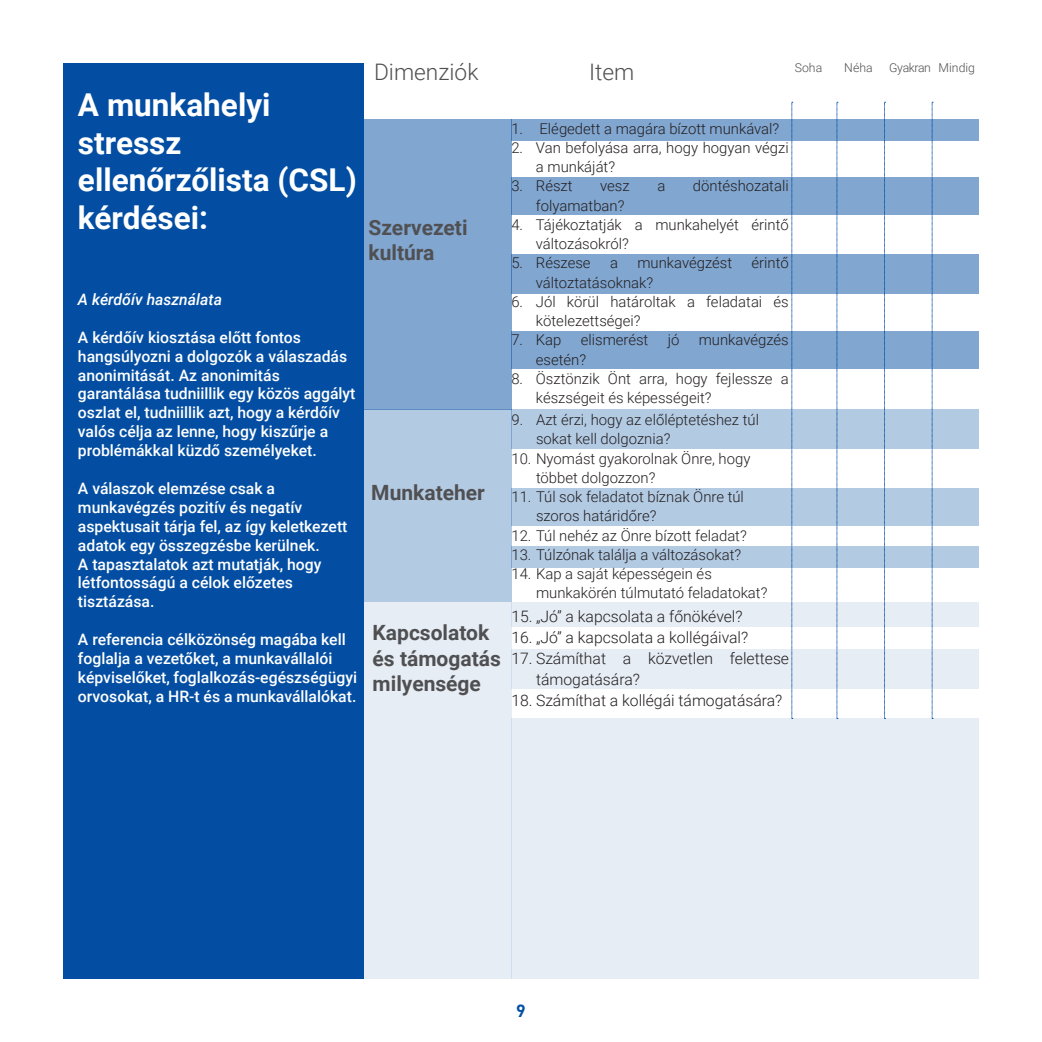
<style>
.page{position:relative;width:1042px;height:1042px;background:#fff}
.page>*{position:absolute;margin:0;border:0;box-sizing:border-box;transform-origin:0 0}
.t1{font:700 31.5px/37.8px "Roboto";color:#fff}
.t2{font:300 22.75px "Roboto";color:#505052}
.t3{font:700 21px/25.2px "Roboto";color:#505052}
.t4{font:700 17.5px "DIN Pro";color:#034ea2}
.t5{font:500 15.75px/18.9px "Roboto";color:#fff}
.t6{font:300 15.75px/21px "Roboto";color:#231f20}
.t7{font:italic 500 15.75px "Roboto";color:#fff}
.t8{font:300 14.88px/19.2px "Roboto";color:#231f20}
.t9{font:300 12.25px "Roboto";letter-spacing:-.03em;color:#505052}
.t10{font:300 12.25px "Roboto";color:#505052}
</style>
<div class="page">
<div style="left:63px;top:63px;width:300px;height:916px;background:#034ea2"></div>
<div style="left:363px;top:119px;width:148px;height:290px;background:#81a6d0"></div>
<div style="left:511px;top:119px;width:468px;height:21px;background:#81a6d0"></div>
<div style="left:511px;top:177px;width:468px;height:37px;background:#81a6d0"></div>
<div style="left:511px;top:254px;width:468px;height:40px;background:#81a6d0"></div>
<div style="left:511px;top:331px;width:468px;height:37px;background:#81a6d0"></div>
<div style="left:357px;top:409px;width:154px;height:193px;background:#b3cae3"></div>
<div style="left:511px;top:409px;width:468px;height:40px;background:#b3cae3"></div>
<div style="left:511px;top:488px;width:467px;height:37px;background:#b3cae3"></div>
<div style="left:511px;top:547px;width:468px;height:21px;background:#b3cae3"></div>
<div style="left:363px;top:602px;width:148px;height:377px;background:#e6edf5"></div>
<div style="left:511px;top:602px;width:468px;height:24px;background:#e6edf5"></div>
<div style="left:511px;top:648px;width:467px;height:40px;background:#e6edf5"></div>
<div style="left:511px;top:718px;width:467px;height:261px;background:#e6edf5"></div>
<svg style="left:791px;top:102px;width:2px;height:617px"></svg>
<svg style="left:836px;top:102px;width:2px;height:617px"></svg>
<svg style="left:884px;top:102px;width:1px;height:617px"></svg>
<svg style="left:932px;top:102px;width:1px;height:617px"></svg>
<h1 class="t1" style="left:78px;top:85px;width:280px">A munkahelyi stressz ellenőrzőlista (CSL) kérdései:</h1>
<p class="t7" style="left:78px;top:288px;width:146px">A kérdőív használata</p>
<p class="t5" style="left:78px;top:327px;width:279px">A kérdőív kiosztása előtt fontos hangsúlyozni a dolgozók a válaszadás anonimitását. Az anonimitás garantálása tudniillik egy közös aggályt oszlat el, tudniillik azt, hogy a kérdőív valós célja az lenne, hogy kiszűrje a problémákkal küzdő személyeket.</p>
<p class="t5" style="left:78px;top:478px;width:271px">A válaszok elemzése csak a munkavégzés pozitív és negatív aspektusait tárja fel, az így keletkezett adatok egy összegzésbe kerülnek.<br>A tapasztalatok azt mutatják, hogy létfontosságú a célok előzetes tisztázása.</p>
<p class="t5" style="left:78px;top:629px;width:281px">A referencia célközönség magába kell foglalja a vezetőket, a munkavállalói képviselőket, foglalkozás-egészségügyi orvosokat, a HR-t és a munkavállalókat.</p>
<h2 class="t2" style="left:374px;top:56px;width:106px">Dimenziók</h2>
<h2 class="t2" style="left:589px;top:56px;width:47px">Item</h2>
<p class="t10" style="left:795px;top:59px;width:29px">Soha</p>
<p class="t10" style="left:844px;top:59px;width:30px">Néha</p>
<p class="t9" style="left:889px;top:59px;width:87px">Gyakran Mindig</p>
<h3 class="t3" style="left:368px;top:214px;width:101px">Szervezeti kultúra</h3>
<h3 class="t3" style="left:371px;top:479px;width:115px">Munkateher</h3>
<h3 class="t3" style="left:373px;top:619px;width:130px">Kapcsolatok és támogatás milyensége</h3>
<p class="t8" style="left:511px;top:118px;width:269px">1. Elégedett a magára bízott munkával?</p>
<p class="t8" style="left:536px;top:137px;width:254px;text-indent:-24px">2. Van befolyása arra, hogy hogyan végzi a munkáját?</p>
<p class="t8" style="left:511px;top:176px;width:63px">3. Részt</p>
<p class="t8" style="left:600px;top:176px;width:31px">vesz</p>
<p class="t8" style="left:657px;top:176px;width:9px">a</p>
<p class="t8" style="left:693px;top:176px;width:97px">döntéshozatali</p>
<p class="t8" style="left:536px;top:195px;width:90px">folyamatban?</p>
<p class="t8" style="left:536px;top:214px;width:254px;text-indent:-24px">4. Tájékoztatják a munkahelyét érintő változásokról?</p>
<p class="t8" style="left:511px;top:253px;width:81px">5. Részese</p>
<p class="t8" style="left:610px;top:253px;width:9px">a</p>
<p class="t8" style="left:637px;top:253px;width:96px">munkavégzést</p>
<p class="t8" style="left:751px;top:253px;width:39px">érintő</p>
<p class="t8" style="left:536px;top:272px;width:119px">változtatásoknak?</p>
<p class="t8" style="left:536px;top:291px;width:254px;text-indent:-24px">6. Jól körül határoltak a feladatai és kötelezettségei?</p>
<p class="t8" style="left:511px;top:330px;width:52px">7. Kap</p>
<p class="t8" style="left:581px;top:330px;width:69px">elismerést</p>
<p class="t8" style="left:668px;top:330px;width:13px">jó</p>
<p class="t8" style="left:699px;top:330px;width:91px">munkavégzés</p>
<p class="t8" style="left:536px;top:349px;width:52px">esetén?</p>
<p class="t8" style="left:536px;top:368px;width:254px;text-indent:-24px">8. Ösztönzik Önt arra, hogy fejlessze a készségeit és képességeit?</p>
<p class="t8" style="left:536px;top:409px;width:224px;text-indent:-24px">9. Azt érzi, hogy az előléptetéshez túl sokat kell dolgoznia?</p>
<p class="t8" style="left:536px;top:448px;width:216px;text-indent:-24px">10. Nyomást gyakorolnak Önre, hogy többet dolgozzon?</p>
<p class="t8" style="left:536px;top:486px;width:209px;text-indent:-24px">11. Túl sok feladatot bíznak Önre túl szoros határidőre?</p>
<p class="t8" style="left:511px;top:525px;width:237px">12. Túl nehéz az Önre bízott feladat?</p>
<p class="t8" style="left:511px;top:544px;width:231px">13. Túlzónak találja a változásokat?</p>
<p class="t8" style="left:536px;top:563px;width:233px;text-indent:-24px">14. Kap a saját képességein és munkakörén túlmutató feladatokat?</p>
<p class="t6" style="left:511px;top:605px;width:233px">15. „Jó” a kapcsolata a főnökével?</p>
<p class="t6" style="left:511px;top:626px;width:238px">16. „Jó” a kapcsolata a kollégáival?</p>
<p class="t6" style="left:536px;top:647px;width:255px;text-indent:-25px">17. Számíthat a közvetlen felettese támogatására?</p>
<p class="t6" style="left:511px;top:689px;width:272px">18. Számíthat a kollégái támogatására?</p>
<p class="t4" style="left:516px;top:999px;width:11px">9</p>
</div>
